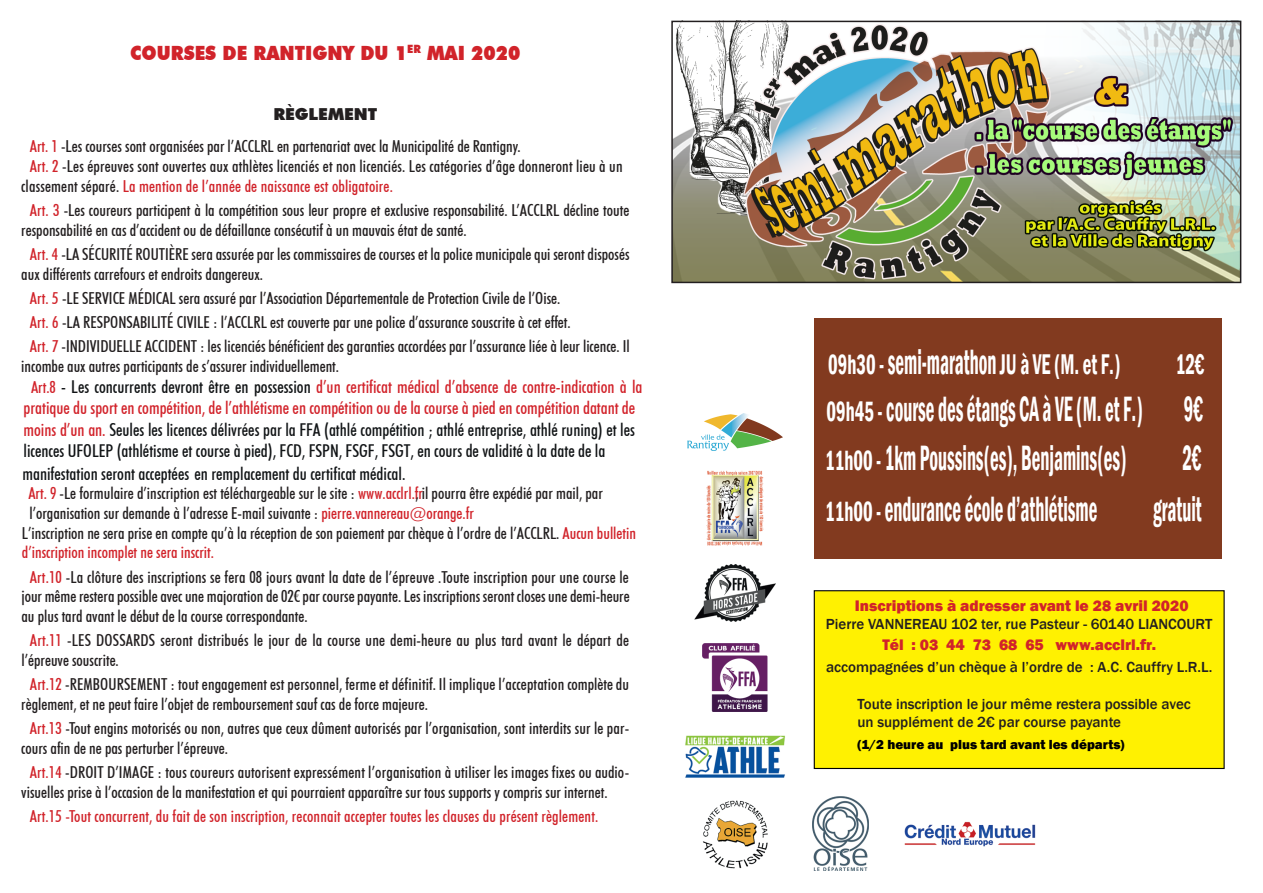
<style>
.page{position:relative;width:1263px;height:893px;background:#fff}
.page>*{position:absolute;margin:0;border:0;box-sizing:border-box;transform-origin:0 0}
.t1{font:600 condensed 36.15px "Franklin Gothic";color:#fff;scale:.52 1}
.t2{font:600 condensed 29.25px "Franklin Gothic";color:#fff;scale:.64 1}
.t3{font:900 19.65px "Futura BT";color:#d1232a;scale:.92 1}
.t4{font:500 condensed 17.7px/21.3px "Futura BT";color:#111416}
.t5{font:500 condensed 16.5px/19.8px "Futura BT";color:#231f20}
.t6{font:500 condensed 16.5px "Futura BT";letter-spacing:.01em;color:#d1232a}
.t7{font:800 15.75px "Franklin Gothic";color:#d1232a}
.t8{font:500 15px/18px "Franklin Gothic";color:#231f20}
.t9{font:800 13.5px "Franklin Gothic";color:#000}
.s1{font-weight:900;font-stretch:normal}
.s2{color:#d1232a}
.s3{font-size:16.5px;color:#d2232b}
.s4{color:#d2232b}
.s5{font-size:28.65px}
.s6{font-size:29.25px}
</style>
<div class="page">
<div style="left:814px;top:318px;width:408px;height:241px;background:#823a1f"></div>
<div style="left:814px;top:591px;width:410px;height:177px;background:#fff101"></div>
<div style="left:814px;top:590px;width:411px;height:179px;border:1px solid #000"></div>
<img style="left:706px;top:470px;width:58px;height:76px">
<img style="left:687px;top:414px;width:95px;height:37px">
<img style="left:695px;top:565px;width:80px;height:56px">
<img style="left:702px;top:643px;width:66px;height:69px">
<img style="left:685px;top:735px;width:100px;height:43px">
<img style="left:703px;top:800px;width:65px;height:69px">
<img style="left:812px;top:797px;width:56px;height:73px">
<img style="left:904px;top:821px;width:132px;height:26px">
<img style="left:674px;top:24px;width:564px;height:256px">
<div style="left:671px;top:21px;width:570px;height:262px;border:2px solid #231f20"></div>
<p class="t3" style="left:130px;top:41px;width:426px">COURSES DE RANTIGNY DU 1<sup>ER</sup> MAI 2020</p>
<p class="t5" style="left:30px;top:98px;width:492px;line-height:32.5px;text-indent:244px"><span class="s1">RÈGLEMENT<br></span><span class="s2">Art. 1</span> -Les courses sont organisées par l’ACCLRL en partenariat avec la Municipalité de Rantigny.</p>
<p class="t5" style="left:21px;top:156px;width:603px;text-indent:8px"><span class="s2">Art. 2</span> -Les épreuves sont ouvertes aux athlètes licenciés et non licenciés. Les catégories d’âge donneront lieu à un classement séparé. <span class="s2">La mention de l’année de naissance est obligatoire.</span></p>
<p class="t5" style="left:21px;top:200px;width:609px;text-indent:8px"><span class="s2">Art. 3</span> -Les coureurs participent à la compétition sous leur propre et exclusive responsabilité. L’ACCLRL décline toute responsabilité en cas d’accident ou de défaillance consécutif à un mauvais état de santé.</p>
<p class="t5" style="left:21px;top:244px;width:610px;text-indent:8px"><span class="s2">Art. 4</span> -LA SÉCURITÉ ROUTIÈRE sera assurée par les commissaires de courses et la police municipale qui seront disposés aux différents carrefours et endroits dangereux.</p>
<p class="t5" style="left:30px;top:286px;width:601px;line-height:24px"><span class="s2">Art. 5</span> -LE SERVICE MÉDICAL sera assuré par l’Association Départementale de Protection Civile de l’Oise.<br><span class="s2">Art. 6</span> -LA RESPONSABILITÉ CIVILE : l’ACCLRL est couverte par une police d’assurance souscrite à cet effet.<br><span class="s2">Art. 7</span> -INDIVIDUELLE ACCIDENT : les licenciés bénéficient des garanties accordées par l’assurance liée à leur licence. Il</p>
<p class="t5" style="left:21px;top:356px;width:319px">incombe aux autres participants de s’assurer individuellement.</p>
<p class="t4" style="left:24px;top:376px;width:620px;text-indent:7px"><span class="s3">Art.8</span> - Les concurrents devront être en possession <span class="s4">d’un certificat médical d’absence de contre-indication à la pratique du sport en compétition, de l’athlétisme en compétition ou de la course à pied en compétition datant de moins d’un an.</span> Seules les licences délivrées par la FFA (athlé compétition ; athlé entreprise, athlé runing) et les licences UFOLEP (athlétisme et course à pied), FCD, FSPN, FSGF, FSGT, en cours de validité à la date de la</p>
<p class="t4" style="left:22px;top:463px;width:384px">manifestation seront acceptées en remplacement du certificat médical.</p>
<p class="t5" style="left:28px;top:483px;width:576px"><span class="s2">Art. 9</span> -Le formulaire d’inscription est téléchargeable sur le site : <span class="s2">www.acclrl.fr</span>, il pourra être expédié par mail, par</p>
<p class="t5" style="left:29px;top:503px;width:446px">l’organisation sur demande à l’adresse E-mail suivante : <span class="s2">pierre.vannereau@orange.fr</span></p>
<p class="t5" style="left:22px;top:523px;width:616px">L’inscription ne sera prise en compte qu’à la réception de son paiement par chèque à l’ordre de l’ACCLRL. <span class="s2">Aucun bulletin</span></p>
<p class="t6" style="left:22px;top:542px;width:193px">d’inscription incomplet ne sera inscrit.</p>
<p class="t5" style="left:21px;top:567px;width:610px;text-align:justify;text-indent:8px"><span class="s2">Art.10</span> -La clôture des inscriptions se fera 08 jours avant la date de l’épreuve .Toute inscription pour une course le jour même restera possible avec une majoration de 02€par coursepayante. Les inscriptions seront closesune demi-heure au plus tard avant le début de la course correspondante.</p>
<p class="t5" style="left:21px;top:630px;width:609px;text-indent:9px"><span class="s2">Art.11</span> -LES DOSSARDS seront distribués le jour de la course une demi-heure au plus tard avant le départ de l’épreuve souscrite.</p>
<p class="t5" style="left:21px;top:674px;width:609px;text-indent:9px"><span class="s2">Art.12</span> -REMBOURSEMENT : tout engagement est personnel, ferme et définitif. Il implique l’acceptation complète du règlement, et ne peut faire l’objet de remboursement sauf cas de force majeure.</p>
<p class="t5" style="left:21px;top:718px;width:610px;text-indent:8px"><span class="s2">Art.13</span> -Tout engins motorisés ou non, autres que ceux dûment autorisés par l’organisation, sont interdits sur le par&shy;cours afin de ne pas perturber l’épreuve.</p>
<p class="t5" style="left:21px;top:762px;width:610px;text-indent:8px"><span class="s2">Art.14</span> -DROIT D’IMAGE : tous coureurs autorisent expressément l’organisation à utiliser les images fixes ou audio&shy;visuelles prise à l’occasion de la manifestation et qui pourraient apparaître sur tous supports y compris sur internet.</p>
<p class="t6" style="left:30px;top:806px;width:570px">Art.15 -Tout concurrent, du fait de son inscription, reconnait accepter toutes les clauses du présent règlement.</p>
<p class="t1" style="left:828px;top:338px;width:564px"><span class="s5">09h30 -</span> semi-marathon <span class="s6">JU à VE (M. et F.)</span></p>
<p class="t2" style="left:1176px;top:345px;width:47px">12€</p>
<p class="t1" style="left:826px;top:384px;width:726px"><span class="s5">09h45 -</span> course des étangs CA à VE (M. et F.) 9€</p>
<p class="t1" style="left:825px;top:434px;width:581px"><span class="s5">11h00 -</span> 1km Poussins(es), Benjamins(es)</p>
<p class="t1" style="left:1182px;top:434px;width:39px">2€</p>
<p class="t1" style="left:825px;top:485px;width:525px"><span class="s5">11h00 -</span> endurance école d’athlétisme</p>
<p class="t1" style="left:1153px;top:485px;width:95px">gratuit</p>
<p class="t7" style="left:855px;top:595px;width:335px">Inscriptions à adresser avant le 28 avril 2020</p>
<p class="t8" style="left:826px;top:615px;width:388px">Pierre VANNEREAU 102 ter, rue Pasteur - 60140 LIANCOURT</p>
<p class="t7" style="left:882px;top:635px;width:275px">Tél : 03 44 73 68 65 www.acclrl.fr.</p>
<p class="t8" style="left:826px;top:658px;width:388px">accompagnées d’un chèque à l’ordre de : A.C. Cauffry L.R.L.</p>
<p class="t8" style="left:857px;top:695px;width:335px">Toute inscription le jour même restera possible avec un supplément de 2€ par course payante</p>
<p class="t9" style="left:857px;top:735px;width:269px">(1/2 heure au plus tard avant les départs)</p>
</div>
